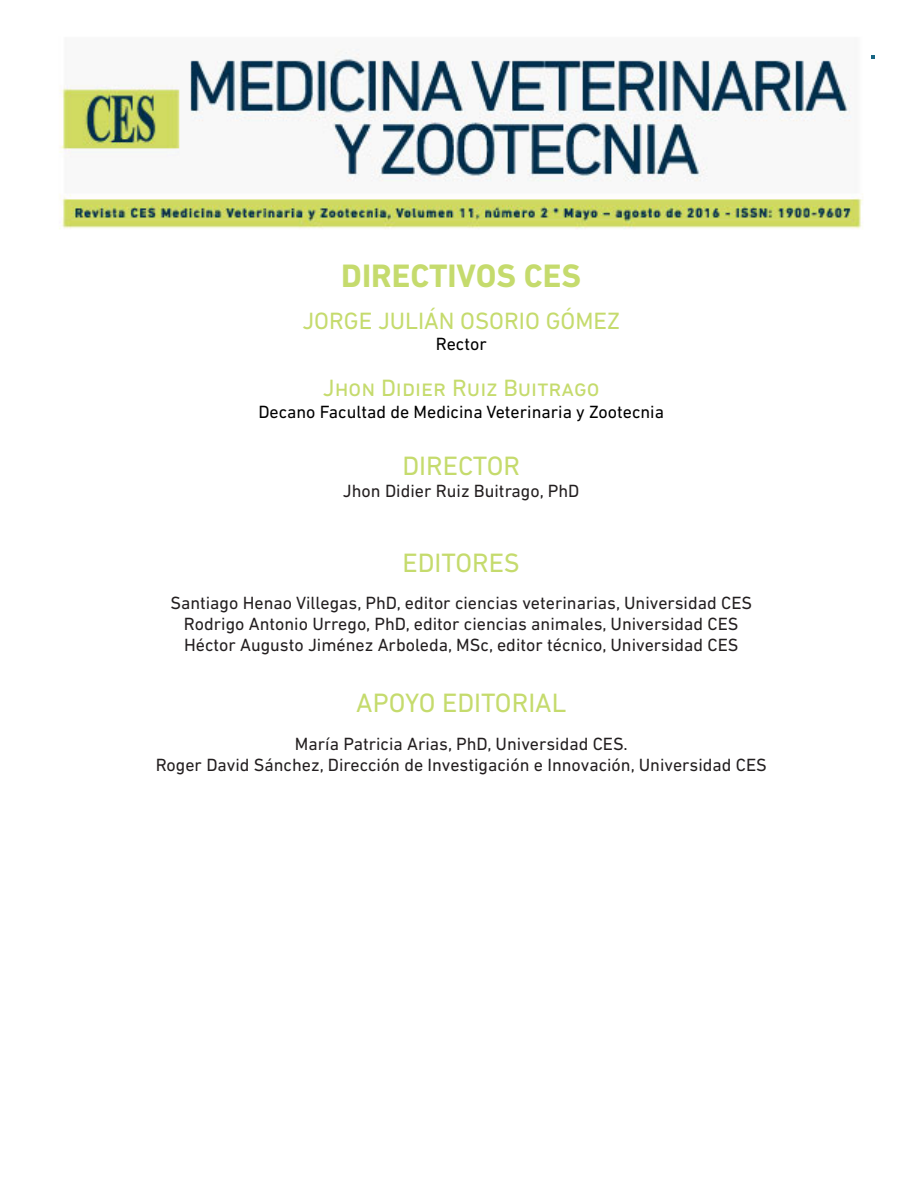
<style>
.page{position:relative;width:918px;height:1188px;background:#fff}
.page>*{position:absolute;margin:0;border:0;box-sizing:border-box;transform-origin:0 0}
.titulos_may{font:700 33px "DIN Next LT Pro";color:#c5db6d}
.titulos_may-2{font:27px "DIN Next LT Pro";color:#c5db6d}
.contenido{font:24px "DIN Next LT Pro";color:#c5db6d}
.t1{font:18px "DIN Next LT Pro";color:#231f20}
.t2{font:18px "DIN Next LT Pro";color:#000}
</style>
<div class="page">
<img style="left:59px;top:49px;width:804px;height:180px">
<p class="titulos_may" style="left:341px;top:257px;width:241px">DIRECTIVOS CES</p>
<p class="contenido" style="left:303px;top:307px;width:319px">JORGE JULIÁN OSORIO GÓMEZ</p>
<p class="t2" style="left:436px;top:334px;width:52px">Rector</p>
<p class="contenido" style="left:323px;top:374px;width:278px">Jhon Didier Ruiz Buitrago</p>
<p class="t2" style="left:258px;top:402px;width:407px">Decano Facultad de Medicina Veterinaria y Zootecnia</p>
<p class="titulos_may-2" style="left:402px;top:450px;width:119px">DIRECTOR</p>
<p class="t1" style="left:343px;top:480px;width:238px">Jhon Didier Ruiz Buitrago, PhD</p>
<p class="titulos_may-2" style="left:403px;top:547px;width:119px">EDITORES</p>
<p class="t1" style="left:170px;top:593px;width:583px">Santiago Henao Villegas, PhD, editor ciencias veterinarias, Universidad CES</p>
<p class="t1" style="left:184px;top:614px;width:556px">Rodrigo Antonio Urrego, PhD, editor ciencias animales, Universidad CES</p>
<p class="t1" style="left:184px;top:635px;width:556px">Héctor Augusto Jiménez Arboleda, MSc, editor técnico, Universidad CES</p>
<p class="titulos_may-2" style="left:356px;top:688px;width:211px">APOYO EDITORIAL</p>
<p class="t1" style="left:295px;top:733px;width:334px">María Patricia Arias, PhD, Universidad CES.</p>
<p class="t1" style="left:156px;top:754px;width:613px">Roger David Sánchez, Dirección de Investigación e Innovación, Universidad CES</p>
</div>
